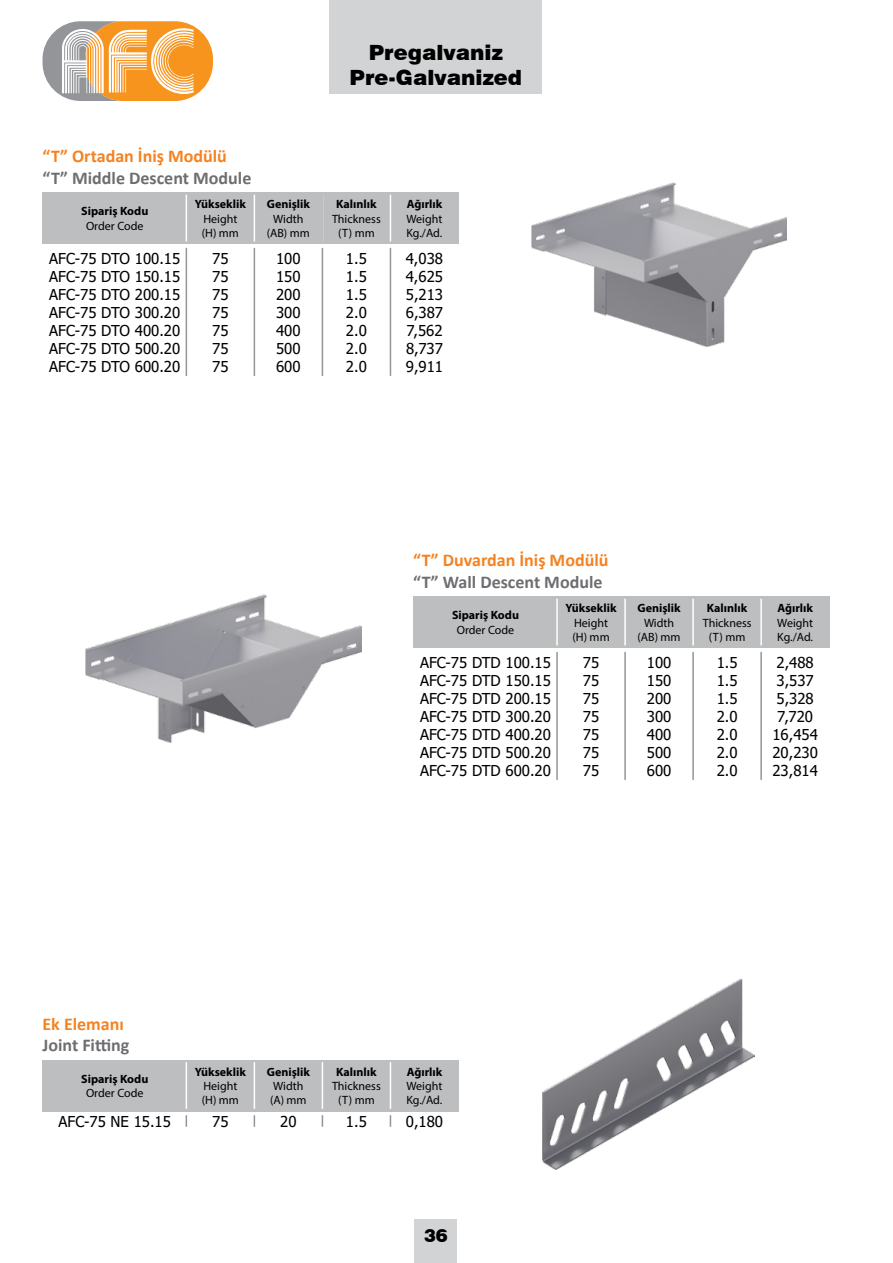
<style>
.page{position:relative;width:893px;height:1263px;background:#fff}
.page>*{position:absolute;margin:0;border:0;box-sizing:border-box;transform-origin:0 0}
.t1{font:900 21px/25.2px "Swiss 721 BT";color:#000;text-align:center}
.t2{font:700 18px "Calibri";color:#6d6e71}
.t3{font:700 18px "Calibri";color:#f58220}
.t4{font:900 18px "Swiss 721 BT";color:#000}
.t5{font:15px/18px "Tahoma";color:#000;text-align:justify}
.t6{font:12px/14.4px "Myriad Pro";color:#000}
.t7{font:700 12px "Myriad Pro";color:#000}
</style>
<div class="page">
<div style="left:415px;top:1219px;width:42px;height:44px;background:#d1d3d4"></div>
<div style="left:85px;top:21px;width:128px;height:80px;background:#f7941e;border-radius:38px"></div>
<svg style="left:43px;top:21px;width:151px;height:80px"></svg>
<div style="left:330px;top:0;width:212px;height:94px;background:#d1d3d4"></div>
<div style="left:322px;top:193px;width:68px;height:51px;background:#bcbec0"></div>
<div style="left:390px;top:193px;width:68px;height:51px;background:#bcbec0"></div>
<hr style="left:322px;top:248px;width:1px;height:128px;background:#939598">
<hr style="left:390px;top:248px;width:1px;height:128px;background:#939598">
<hr style="left:322px;top:195px;width:1px;height:46px;background:#fff">
<hr style="left:390px;top:195px;width:1px;height:46px;background:#fff">
<div style="left:43px;top:193px;width:144px;height:51px;background:#bcbec0"></div>
<div style="left:186px;top:193px;width:68px;height:51px;background:#bcbec0"></div>
<div style="left:254px;top:193px;width:68px;height:51px;background:#bcbec0"></div>
<hr style="left:186px;top:195px;width:1px;height:46px;background:#fff">
<hr style="left:186px;top:248px;width:1px;height:128px;background:#939598">
<hr style="left:254px;top:248px;width:1px;height:128px;background:#939598">
<hr style="left:254px;top:195px;width:1px;height:46px;background:#fff">
<img style="left:531px;top:182px;width:256px;height:165px">
<div style="left:413px;top:597px;width:145px;height:51px;background:#bcbec0"></div>
<div style="left:557px;top:597px;width:68px;height:51px;background:#bcbec0"></div>
<div style="left:625px;top:597px;width:68px;height:51px;background:#bcbec0"></div>
<div style="left:693px;top:597px;width:68px;height:51px;background:#bcbec0"></div>
<div style="left:761px;top:597px;width:68px;height:51px;background:#bcbec0"></div>
<hr style="left:556px;top:599px;width:2px;height:46px;background:#fff">
<hr style="left:556px;top:652px;width:2px;height:128px;background:#939598">
<hr style="left:624px;top:652px;width:2px;height:128px;background:#939598">
<hr style="left:692px;top:652px;width:2px;height:128px;background:#939598">
<hr style="left:760px;top:652px;width:2px;height:128px;background:#939598">
<hr style="left:624px;top:599px;width:2px;height:46px;background:#fff">
<hr style="left:692px;top:599px;width:2px;height:46px;background:#fff">
<hr style="left:760px;top:599px;width:2px;height:46px;background:#fff">
<img style="left:85px;top:595px;width:276px;height:147px">
<div style="left:43px;top:1060px;width:144px;height:51px;background:#bcbec0"></div>
<div style="left:186px;top:1060px;width:68px;height:51px;background:#bcbec0"></div>
<div style="left:254px;top:1060px;width:68px;height:51px;background:#bcbec0"></div>
<div style="left:322px;top:1060px;width:68px;height:51px;background:#bcbec0"></div>
<div style="left:390px;top:1060px;width:68px;height:51px;background:#bcbec0"></div>
<hr style="left:186px;top:1062px;width:1px;height:47px;background:#fff">
<svg style="left:186px;top:1115px;width:1px;height:12px"></svg>
<svg style="left:254px;top:1115px;width:1px;height:12px"></svg>
<svg style="left:322px;top:1115px;width:1px;height:12px"></svg>
<svg style="left:390px;top:1115px;width:1px;height:12px"></svg>
<hr style="left:254px;top:1062px;width:1px;height:47px;background:#fff">
<hr style="left:322px;top:1062px;width:1px;height:47px;background:#fff">
<hr style="left:390px;top:1062px;width:1px;height:47px;background:#fff">
<img style="left:542px;top:978px;width:213px;height:191px">
<h1 class="t1" style="left:349px;top:40px;width:174px">Pregalvaniz<br>Pre-Galvanized</h1>
<p class="t3" style="left:43px;top:144px;width:186px">“T” Ortadan İniş Modülü</p>
<p class="t2" style="left:43px;top:165px;width:210px">“T” Middle Descent Module</p>
<p class="t7" style="left:195px;top:196px;width:53px">Yükseklik</p>
<p class="t6" style="left:202px;top:211px;width:39px">Height (H) mm</p>
<p class="t7" style="left:267px;top:196px;width:45px">Genişlik</p>
<p class="t6" style="left:267px;top:211px;width:45px;text-align:center">Width (AB) mm</p>
<p class="t7" style="left:81px;top:204px;width:69px">Sipariş Kodu</p>
<p class="t6" style="left:86px;top:218px;width:59px">Order Code</p>
<p class="t5" style="left:49px;top:250px;width:133px">AFC-75 DTO 100.15<br>AFC-75 DTO 150.15<br>AFC-75 DTO 200.15<br>AFC-75 DTO 300.20<br>AFC-75 DTO 400.20<br>AFC-75 DTO 500.20<br>AFC-75 DTO 600.20</p>
<p class="t5" style="left:212px;top:250px;width:18px">75<br>75<br>75<br>75<br>75<br>75<br>75</p>
<p class="t5" style="left:276px;top:250px;width:26px">100<br>150<br>200<br>300<br>400<br>500<br>600</p>
<p class="t7" style="left:336px;top:196px;width:42px">Kalınlık</p>
<p class="t6" style="left:332px;top:211px;width:50px;text-align:center">Thickness (T) mm</p>
<p class="t7" style="left:407px;top:196px;width:37px">Ağırlık</p>
<p class="t6" style="left:406px;top:211px;width:37px">Weight<br>Kg./Ad.</p>
<p class="t5" style="left:346px;top:250px;width:22px">1.5<br>1.5<br>1.5<br>2.0<br>2.0<br>2.0<br>2.0</p>
<p class="t5" style="left:406px;top:250px;width:39px">4,038<br>4,625<br>5,213<br>6,387<br>7,562<br>8,737<br>9,911</p>
<p class="t3" style="left:413px;top:548px;width:197px">“T” Duvardan İniş Modülü</p>
<p class="t2" style="left:413px;top:569px;width:191px">“T” Wall Descent Module</p>
<p class="t7" style="left:565px;top:600px;width:53px">Yükseklik</p>
<p class="t6" style="left:572px;top:615px;width:39px">Height (H) mm</p>
<p class="t7" style="left:637px;top:600px;width:45px">Genişlik</p>
<p class="t6" style="left:637px;top:615px;width:45px;text-align:center">Width (AB) mm</p>
<p class="t7" style="left:707px;top:600px;width:42px">Kalınlık</p>
<p class="t6" style="left:703px;top:615px;width:50px;text-align:center">Thickness (T) mm</p>
<p class="t7" style="left:777px;top:600px;width:37px">Ağırlık</p>
<p class="t6" style="left:777px;top:615px;width:37px">Weight<br>Kg./Ad.</p>
<p class="t7" style="left:452px;top:607px;width:69px">Sipariş Kodu</p>
<p class="t6" style="left:457px;top:622px;width:59px">Order Code</p>
<p class="t5" style="left:420px;top:654px;width:132px">AFC-75 DTD 100.15<br>AFC-75 DTD 150.15<br>AFC-75 DTD 200.15<br>AFC-75 DTD 300.20<br>AFC-75 DTD 400.20<br>AFC-75 DTD 500.20<br>AFC-75 DTD 600.20</p>
<p class="t5" style="left:583px;top:654px;width:18px">75<br>75<br>75<br>75<br>75<br>75<br>75</p>
<p class="t5" style="left:647px;top:654px;width:26px">100<br>150<br>200<br>300<br>400<br>500<br>600</p>
<p class="t5" style="left:717px;top:654px;width:22px">1.5<br>1.5<br>1.5<br>2.0<br>2.0<br>2.0<br>2.0</p>
<p class="t5" style="left:772px;top:654px;width:47px;text-align:center">2,488<br>3,537<br>5,328<br>7,720<br>16,454<br>20,230<br>23,814</p>
<p class="t3" style="left:43px;top:1011px;width:83px">Ek Elemanı</p>
<p class="t2" style="left:43px;top:1032px;width:88px">Joint Fitting</p>
<p class="t7" style="left:195px;top:1064px;width:53px">Yükseklik</p>
<p class="t6" style="left:202px;top:1078px;width:39px">Height (H) mm</p>
<p class="t7" style="left:267px;top:1064px;width:45px">Genişlik</p>
<p class="t6" style="left:270px;top:1078px;width:38px">Width (A) mm</p>
<p class="t7" style="left:336px;top:1064px;width:42px">Kalınlık</p>
<p class="t6" style="left:332px;top:1078px;width:50px;text-align:center">Thickness (T) mm</p>
<p class="t7" style="left:407px;top:1064px;width:37px">Ağırlık</p>
<p class="t6" style="left:406px;top:1078px;width:37px">Weight<br>Kg./Ad.</p>
<p class="t7" style="left:81px;top:1071px;width:69px">Sipariş Kodu</p>
<p class="t6" style="left:86px;top:1086px;width:59px">Order Code</p>
<p class="t5" style="left:59px;top:1113px;width:114px">AFC-75 NE 15.15</p>
<p class="t5" style="left:212px;top:1113px;width:18px">75</p>
<p class="t5" style="left:280px;top:1113px;width:18px">20</p>
<p class="t5" style="left:346px;top:1113px;width:22px">1.5</p>
<p class="t5" style="left:406px;top:1113px;width:39px">0,180</p>
<p class="t4" style="left:424px;top:1224px;width:25px">36</p>
</div>
